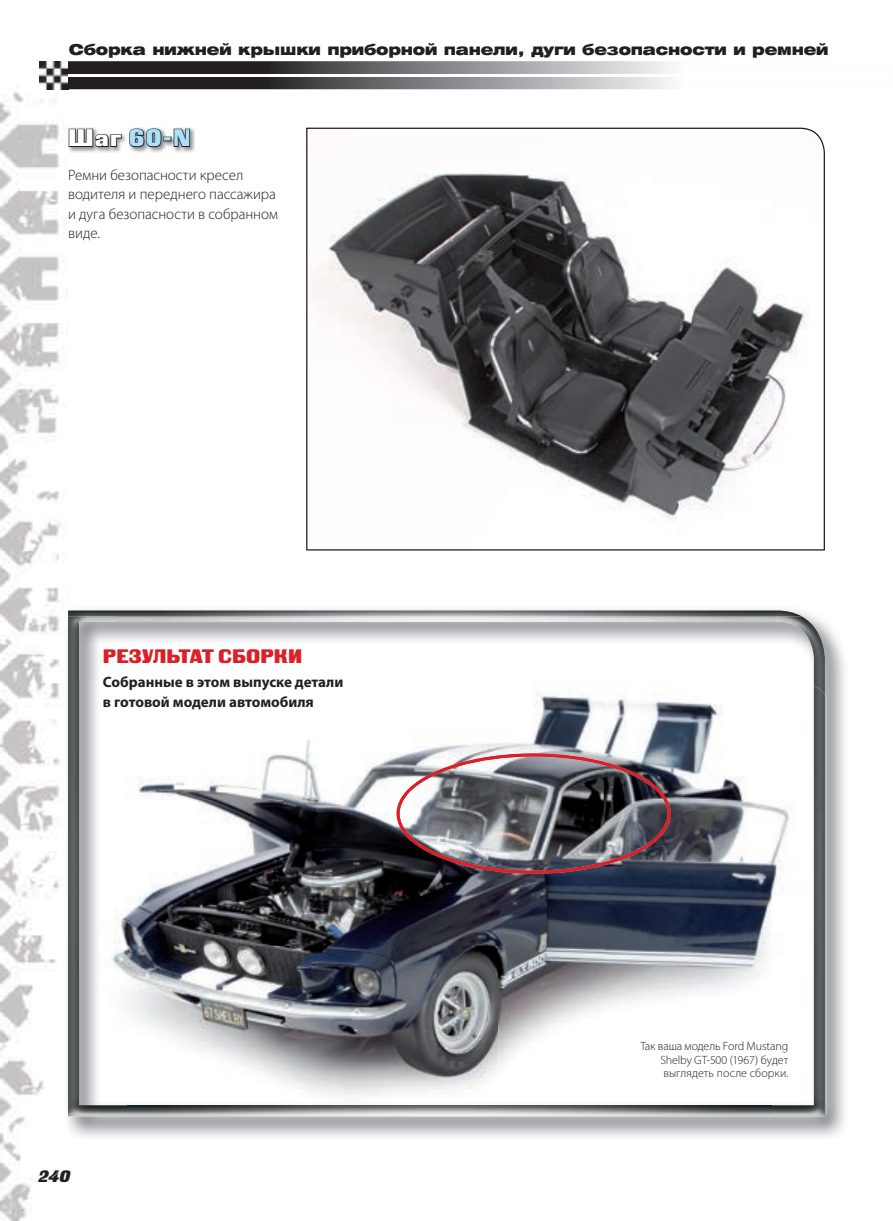
<style>
.page{position:relative;width:893px;height:1221px;background:#fff}
.page>*{position:absolute;margin:0;border:0;box-sizing:border-box;transform-origin:0 0}
.t1{font:24px "Black Grotesk C";color:#aae0f9}
.t2{font:19.5px "Black Grotesk C";color:#da2128}
.t3{font:italic 16.5px "Black Grotesk C";color:#231f20}
.t4{font:300 15px/19.5px "Myriad Pro";color:#231f20}
.t5{font:15px "Helios Ext Black C";letter-spacing:-.015em;color:#231f20}
.t6{font:700 15px/19.5px "Myriad Pro";color:#231f20}
.t7{font:300 12px/13.5px "Myriad Pro";color:#231f20;text-align:justify}
.s1{color:#fff}
</style>
<div class="page">
<img style="left:0;top:86px;width:68px;height:1134px">
<img style="left:40px;top:61px;width:631px;height:28px">
<hr style="left:64px;top:74px;width:827px;height:2px;background:#fff">
<img style="left:825px;top:694px;width:2px;height:420px">
<img style="left:128px;top:681px;width:643px;height:424px">
<img style="left:396px;top:753px;width:275px;height:120px">
<img style="left:68px;top:1113px;width:757px;height:3px">
<img style="left:74px;top:1113px;width:751px;height:1px">
<img style="left:68px;top:610px;width:734px;height:6px">
<img style="left:68px;top:616px;width:51px;height:497px">
<img style="left:774px;top:616px;width:51px;height:69px">
<img style="left:74px;top:681px;width:54px;height:432px">
<img style="left:771px;top:685px;width:54px;height:428px">
<img style="left:127px;top:1105px;width:645px;height:8px">
<svg style="left:306px;top:128px;width:519px;height:422px"></svg>
<img style="left:122px;top:127px;width:73px;height:25px">
<svg style="left:68px;top:127px;width:54px;height:25px"></svg>
<svg style="left:128px;top:127px;width:63px;height:21px"></svg>
<p class="t5" style="left:69px;top:40px;width:761px">Сборка нижней крышки приборной панели, дуги безопасности и ремней</p>
<h1 class="t1" style="left:68px;top:124px;width:124px"><span class="s1">Шаг</span> 60-N</h1>
<p class="t4" style="left:68px;top:165px;width:211px">Ремни безопасности кресел водителя и переднего пассажира и дуга безопасности в собранном виде.</p>
<h2 class="t2" style="left:103px;top:645px;width:201px">РЕЗУЛЬТАТ СБОРКИ</h2>
<p class="t6" style="left:103px;top:671px;width:242px">Собранные в этом выпуске детали в готовой модели автомобиля</p>
<p class="t3" style="left:38px;top:1166px;width:34px">240</p>
<p class="t7" style="left:660px;top:1039px;width:129px;text-indent:-20px">Так ваша модель Ford Mustang Shelby GT-500 (1967) будет выглядеть после сборки.</p>
</div>
